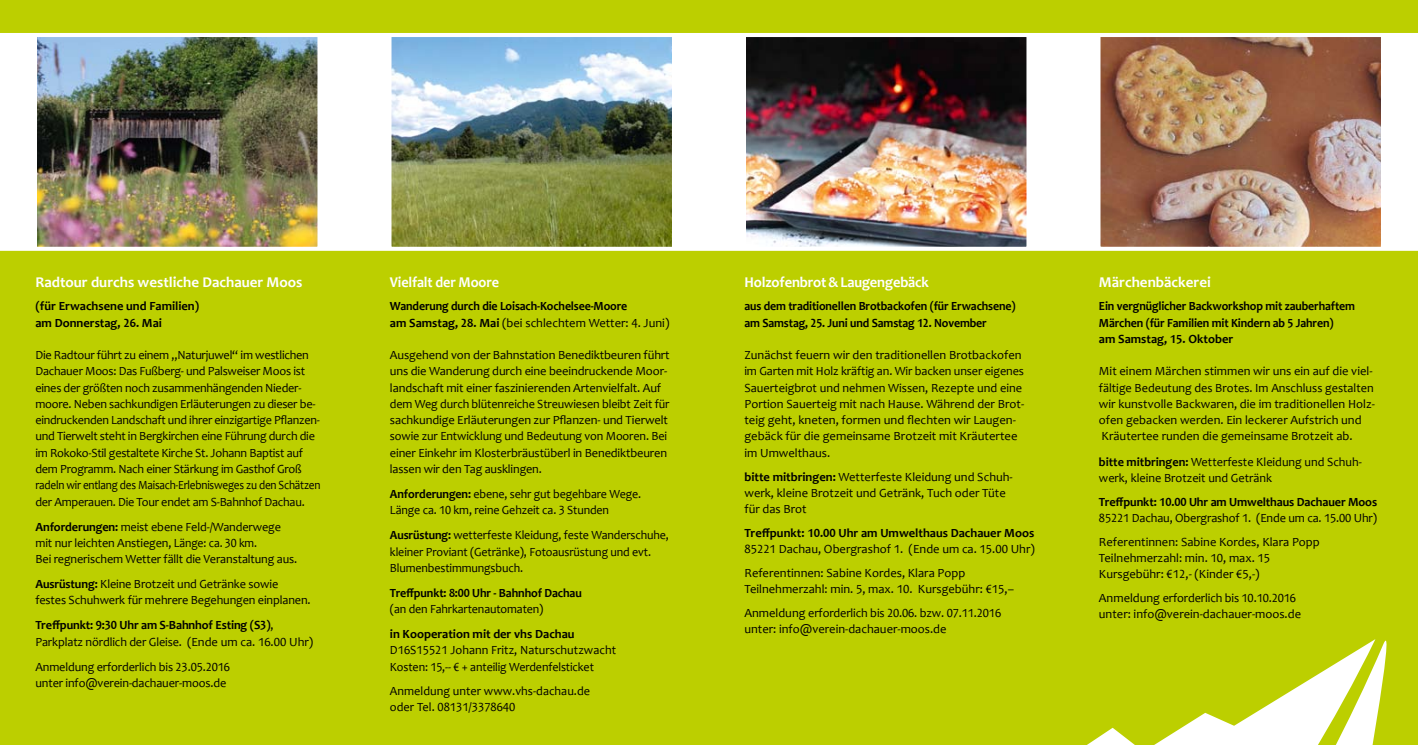
<style>
.page{position:relative;width:1418px;height:745px;background:#fff}
.page>*{position:absolute;margin:0;border:0;box-sizing:border-box;transform-origin:0 0}
.t1{font:700 15px "Candara";color:#fff}
.t2{font:700 15px "Candara";color:#fff;scale:.95 1}
.t3{font:12.5px/16.2px "Candara";letter-spacing:-.01em;color:#000}
.t4{font:700 12.5px/16.2px "Candara";letter-spacing:-.01em;color:#000;scale:.95 1}
.t5{font:12.5px/16.2px "Candara";letter-spacing:-.01em;color:#000;scale:.96 1}
.t6{font:700 12.5px/16.2px "Candara";letter-spacing:-.01em;color:#000;scale:.96 1}
.t7{font:700 12.5px/16.2px "Candara";letter-spacing:-.01em;color:#000}
.s1{font-weight:700}
.s2{font-weight:400}
</style>
<div class="page">
<div style="left:0;top:0;width:1417px;height:744px;background:#bccf00"></div>
<div style="left:924px;top:638px;width:302px;height:106px;background:#bccf00"></div>
<svg style="left:1226px;top:638px;width:171px;height:106px"></svg>
<svg style="left:0;top:33px;width:1417px;height:218px"></svg>
<img style="left:392px;top:38px;width:279px;height:208px">
<div style="left:388px;top:34px;width:287px;height:216px;border:3px solid #fff"></div>
<img style="left:38px;top:38px;width:278px;height:208px">
<div style="left:34px;top:34px;width:286px;height:216px;border:3px solid #fff"></div>
<img style="left:747px;top:38px;width:278px;height:208px">
<div style="left:743px;top:34px;width:286px;height:216px;border:3px solid #fff"></div>
<img style="left:1101px;top:38px;width:278px;height:208px">
<div style="left:1097px;top:34px;width:286px;height:216px;border:3px solid #fff"></div>
<p class="t1" style="left:35px;top:272px;width:269px">Radtour durchs westliche Dachauer Moos</p>
<p class="t7" style="left:35px;top:298px;width:165px">(für Erwachsene und Familien) am Donnerstag, 26. Mai</p>
<p class="t3" style="left:35px;top:346px;width:286px">Die Radtour führt zu einem „Naturjuwel“ im westlichen Dachauer Moos: Das Fußberg- und Palsweiser Moos ist eines der größten noch zusammenhängenden Nieder&shy;moore. Neben sachkundigen Erläuterungen zu dieser be&shy;eindruckenden Landschaft und ihrer einzigartige Pflanzen&shy;und Tierwelt steht in Bergkirchen eine Führung durch die im Rokoko-Stil gestaltete Kirche St. Johann Baptist auf dem Programm. Nach einer Stärkung im Gasthof Groß radeln wir entlang des Maisach-Erlebnisweges zu den Schätzen der Amperauen. Die Tour endet am S-Bahnhof Dachau.</p>
<p class="t3" style="left:35px;top:518px;width:263px"><span class="s1">Anforderungen:</span> meist ebene Feld-/Wanderwege mit nur leichten Anstiegen, Länge: ca. 30 km.<br>Bei regnerischem Wetter fällt die Veranstaltung aus.</p>
<p class="t3" style="left:35px;top:575px;width:277px"><span class="s1">Ausrüstung:</span> Kleine Brotzeit und Getränke sowie festes Schuhwerk für mehrere Begehungen einplanen.</p>
<p class="t3" style="left:35px;top:616px;width:279px"><span class="s1">Treffpunkt: 9:30 Uhr am S-Bahnhof Esting (S3)</span>,<br>Parkplatz nördlich der Gleise. (Ende um ca. 16.00 Uhr)</p>
<p class="t3" style="left:35px;top:658px;width:196px">Anmeldung erforderlich bis 23.05.2016 unter info@verein-dachauer-moos.de</p>
<p class="t2" style="left:390px;top:272px;width:116px">Vielfalt der Moore</p>
<p class="t4" style="left:390px;top:298px;width:296px">Wanderung durch die Loisach-Kochelsee-Moore<br>am Samstag, 28. Mai <span class="s2">(bei schlechtem Wetter: 4. Juni)</span></p>
<p class="t3" style="left:390px;top:346px;width:281px">Ausgehend von der Bahnstation Benediktbeuren führt uns die Wanderung durch eine beeindruckende Moor&shy;landschaft mit einer faszinierenden Artenvielfalt. Auf dem Weg durch blütenreiche Streuwiesen bleibt Zeit für sachkundige Erläuterungen zur Pflanzen- und Tierwelt sowie zur Entwicklung und Bedeutung von Mooren. Bei einer Einkehr im Klosterbräustüberl in Benediktbeuren lassen wir den Tag ausklingen.</p>
<p class="t5" style="left:390px;top:485px;width:263px"><span class="s1">Anforderungen:</span> ebene, sehr gut begehbare Wege.<br>Länge ca. 10 km, reine Gehzeit ca. 3 Stunden</p>
<p class="t5" style="left:390px;top:526px;width:292px"><span class="s1">Ausrüstung:</span> wetterfeste Kleidung, feste Wanderschuhe, kleiner Proviant (Getränke), Fotoausrüstung und evt.<br>Blumenbestimmungsbuch.</p>
<p class="t6" style="left:390px;top:584px;width:201px">Treffpunkt: 8:00 Uhr - Bahnhof Dachau <span class="s2">(an den Fahrkartenautomaten)</span></p>
<p class="t3" style="left:390px;top:625px;width:228px"><span class="s1">in Kooperation mit der vhs Dachau<br></span>D16S15521 Johann Fritz, Naturschutzwacht<br>Kosten: 15,-- € + anteilig Werdenfelsticket</p>
<p class="t3" style="left:390px;top:681px;width:202px">Anmeldung unter www.vhs-dachau.de oder Tel. 08131/3378640</p>
<p class="t1" style="left:744px;top:272px;width:186px">Holzofenbrot &amp; Laugengebäck</p>
<p class="t4" style="left:744px;top:298px;width:287px">aus dem traditionellen Brotbackofen (für Erwachsene) am Samstag, 25. Juni und Samstag 12. November</p>
<p class="t3" style="left:744px;top:346px;width:281px">Zunächst feuern wir den traditionellen Brotbackofen im Garten mit Holz kräftig an. Wir backen unser eigenes Sauerteigbrot und nehmen Wissen, Rezepte und eine Portion Sauerteig mit nach Hause. Während der Brot&shy;teig geht, kneten, formen und flechten wir Laugen&shy;gebäck für die gemeinsame Brotzeit mit Kräutertee im Umwelthaus.</p>
<p class="t3" style="left:744px;top:468px;width:270px"><span class="s1">bitte mitbringen:</span> Wetterfeste Kleidung und Schuh&shy;werk, kleine Brotzeit und Getränk, Tuch oder Tüte für das Brot</p>
<p class="t3" style="left:744px;top:524px;width:292px"><span class="s1">Treffpunkt: 10.00 Uhr am Umwelthaus Dachauer Moos<br></span>85221 Dachau, Obergrashof 1. (Ende um ca. 15.00 Uhr)</p>
<p class="t3" style="left:744px;top:564px;width:271px">Referentinnen: Sabine Kordes, Klara Popp<br>Teilnehmerzahl: min. 5, max. 10. Kursgebühr: €15,–</p>
<p class="t3" style="left:744px;top:604px;width:258px">Anmeldung erforderlich bis 20.06. bzw. 07.11.2016 unter: info@verein-dachauer-moos.de</p>
<p class="t1" style="left:1098px;top:272px;width:113px">Märchenbäckerei</p>
<p class="t4" style="left:1098px;top:298px;width:271px">Ein vergnüglicher Backworkshop mit zauberhaftem<br>Märchen (für Familien mit Kindern ab 5 Jahren)<br>am Samstag, 15. Oktober</p>
<p class="t3" style="left:1098px;top:363px;width:277px">Mit einem Märchen stimmen wir uns ein auf die viel&shy;fältige Bedeutung des Brotes. Im Anschluss gestalten wir kunstvolle Backwaren, die im traditionellen Holz&shy;ofen gebacken werden. Ein leckerer Aufstrich und Kräutertee runden die gemeinsame Brotzeit ab.</p>
<p class="t3" style="left:1098px;top:453px;width:264px"><span class="s1">bitte mitbringen:</span> Wetterfeste Kleidung und Schuh&shy;werk, kleine Brotzeit und Getränk</p>
<p class="t3" style="left:1098px;top:493px;width:280px"><span class="s1">Treffpunkt: 10.00 Uhr am Umwelthaus Dachauer Moos<br></span>85221 Dachau, Obergrashof 1. (Ende um ca. 15.00 Uhr)</p>
<p class="t3" style="left:1098px;top:533px;width:222px">Referentinnen: Sabine Kordes, Klara Popp<br>Teilnehmerzahl: min. 10, max. 15<br>Kursgebühr: €12,- (Kinder €5,-)</p>
<p class="t3" style="left:1098px;top:589px;width:204px">Anmeldung erforderlich bis 10.10.2016 unter: info@verein-dachauer-moos.de</p>
</div>
